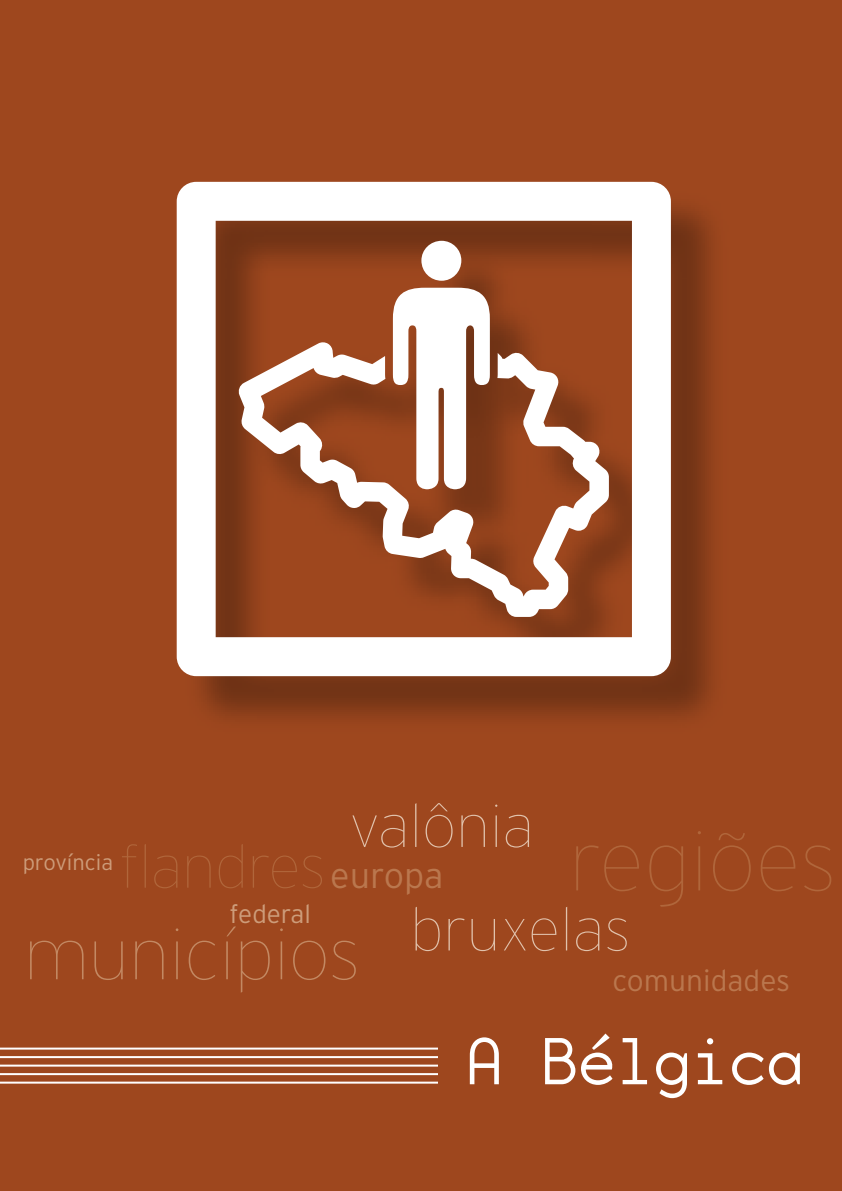
<style>
.page{position:relative;width:842px;height:1191px;background:#9e471e}
.page>*{position:absolute;margin:0;border:0;box-sizing:border-box;transform-origin:0 0}
.t1{font:100 84px "Interstate";color:#b0663b}
.t2{font:100 72px "Interstate";color:#c38963}
.t3{font:100 66px "Base Mono Wide";letter-spacing:-.03em;color:#fff}
.t4{font:100 60px "Interstate";letter-spacing:-.01em;color:#b0663b}
.t5{font:100 60px "Interstate";color:#e1c2ac}
.t6{font:300 36px "Interstate";color:#ba774e}
.t7{font:300 30px "Interstate";color:#ba774e}
.t8{font:300 26px "Interstate";color:#cd9c7a}
.t9{font:300 22px "Interstate";color:#cd9c7a}
</style>
<div class="page">
<hr style="left:0;top:1047px;width:438px;height:2px;background:#fff">
<hr style="left:0;top:1056px;width:438px;height:2px;background:#fff">
<hr style="left:0;top:1064px;width:438px;height:2px;background:#fff">
<hr style="left:0;top:1073px;width:438px;height:2px;background:#fff">
<hr style="left:0;top:1081px;width:438px;height:2px;background:#fff">
<img style="left:194px;top:205px;width:519px;height:514px">
<svg style="left:177px;top:182px;width:494px;height:494px"></svg>
<svg style="left:393px;top:288px;width:97px;height:54px"></svg>
<div style="left:421px;top:241px;width:40px;height:40px;background:#fff;border-radius:50%"></div>
<svg style="left:238px;top:342px;width:371px;height:275px"></svg>
<p class="t5" style="left:350px;top:794px;width:186px">valônia</p>
<p class="t1" style="left:569px;top:816px;width:269px">regiões</p>
<p class="t4" style="left:119px;top:834px;width:208px">flandres</p>
<p class="t9" style="left:23px;top:850px;width:92px">província</p>
<p class="t6" style="left:330px;top:855px;width:115px">europa</p>
<p class="t8" style="left:230px;top:899px;width:83px">federal</p>
<p class="t2" style="left:24px;top:915px;width:608px">municípios <sup>bruxelas</sup></p>
<p class="t7" style="left:612px;top:963px;width:179px">comunidades</p>
<p class="t3" style="left:464px;top:1017px;width:342px">A Bélgica</p>
</div>
